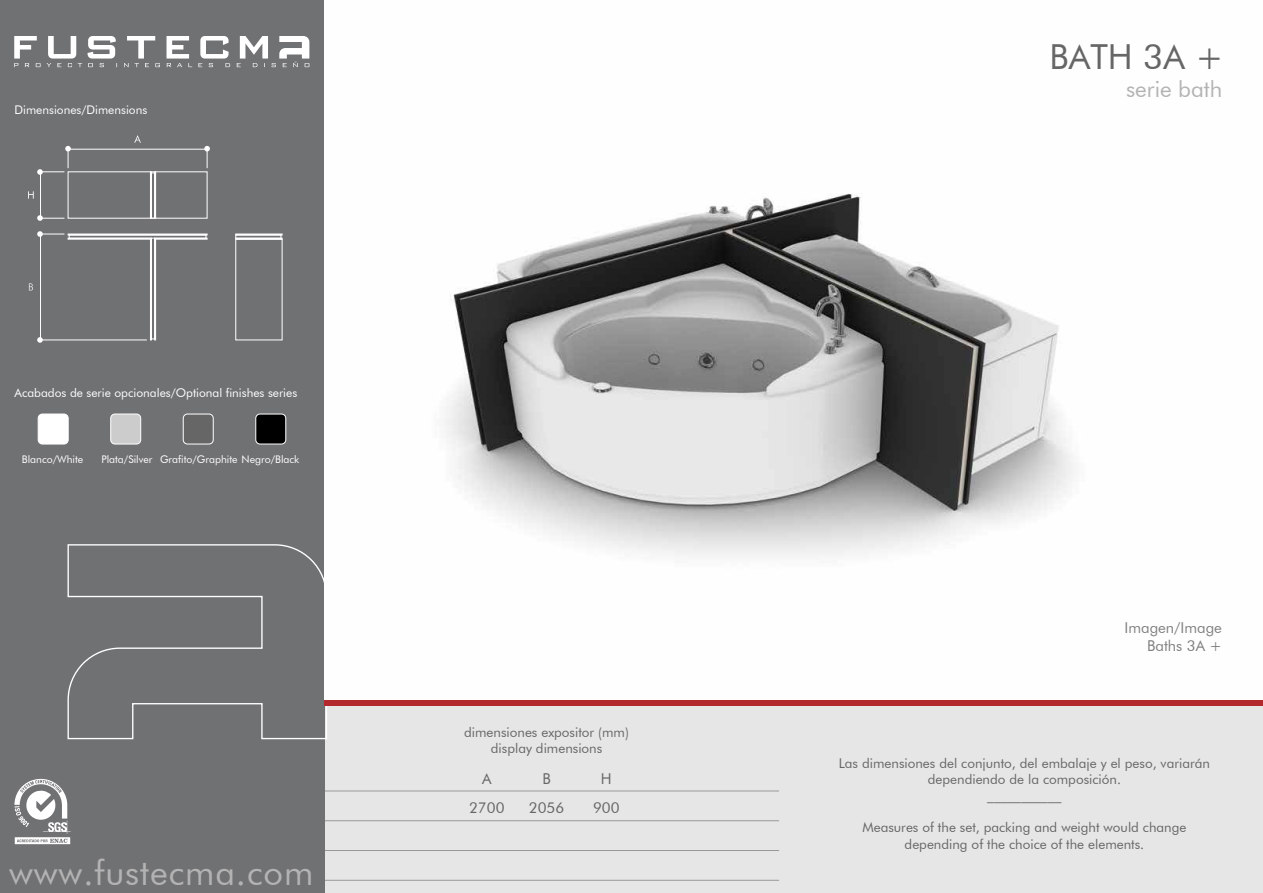
<style>
.page{position:relative;width:1263px;height:893px;background:#fff}
.page>*{position:absolute;margin:0;border:0;box-sizing:border-box;transform-origin:0 0}
.t1{font:34.5px "Futura BT";letter-spacing:.025em;color:#b3b3b3}
.t2{font:34.5px "Futura BT";color:#666}
.t3{font:22.5px "Futura BT";color:#b3b3b3}
.t4{font:15px/18px "Futura BT";color:#808080;text-align:right}
.t5{font:15px/28.5px "Futura BT";color:#666;text-align:center}
.t6{font:13.5px/16.2px "Futura BT";color:#666;text-align:center}
.t7{font:12px "Futura BT";color:#fff}
.t8{font:10.5px "Futura BT";color:#fff}
</style>
<div class="page">
<div style="left:325px;top:701px;width:938px;height:192px;background:#e6e6e6"></div>
<hr style="left:325px;top:791px;width:454px;height:1px;background:#999">
<hr style="left:325px;top:820px;width:454px;height:1px;background:#999">
<hr style="left:325px;top:850px;width:454px;height:1px;background:#999">
<hr style="left:325px;top:880px;width:454px;height:1px;background:#999">
<div style="left:0;top:0;width:325px;height:893px;background:#707173"></div>
<div style="left:38px;top:414px;width:30px;height:30px;background:#fff;border-radius:4px"></div>
<div style="left:38px;top:414px;width:31px;height:30px;border:1px solid #fff;border-radius:4px"></div>
<div style="left:111px;top:414px;width:30px;height:30px;background:#ccc;border-radius:4px"></div>
<div style="left:110px;top:414px;width:31px;height:30px;border:1px solid #fff;border-radius:4px"></div>
<div style="left:183px;top:414px;width:30px;height:30px;background:#666;border-radius:4px"></div>
<div style="left:183px;top:414px;width:31px;height:30px;border:1px solid #fff;border-radius:4px"></div>
<div style="left:256px;top:414px;width:30px;height:30px;background:#000;border-radius:4px"></div>
<div style="left:255px;top:414px;width:31px;height:30px;border:1px solid #fff;border-radius:4px"></div>
<svg style="left:134px;top:135px;width:7px;height:8px"></svg>
<svg style="left:28px;top:191px;width:6px;height:8px"></svg>
<img style="left:444px;top:194px;width:630px;height:362px">
<svg style="left:67px;top:543px;width:260px;height:197px"></svg>
<svg style="left:14px;top:778px;width:57px;height:66px"></svg>
<svg style="left:14px;top:36px;width:295px;height:31px"></svg>
<div style="left:325px;top:700px;width:938px;height:6px;background:#b3282d"></div>
<div style="left:151px;top:173px;width:4px;height:45px;border:1px solid #fff"></div>
<div style="left:150px;top:172px;width:1px;height:46px;border:1px solid #fff"></div>
<div style="left:155px;top:172px;width:1px;height:46px;border:1px solid #fff"></div>
<div style="left:236px;top:235px;width:45px;height:3px;border:1px solid #fff"></div>
<div style="left:236px;top:234px;width:46px;height:1px;border:1px solid #fff"></div>
<div style="left:236px;top:238px;width:46px;height:1px;border:1px solid #fff"></div>
<svg style="left:204px;top:146px;width:6px;height:22px"></svg>
<hr style="left:68px;top:149px;width:139px;height:1px;background:#fff">
<svg style="left:37px;top:146px;width:34px;height:29px"></svg>
<svg style="left:37px;top:215px;width:27px;height:6px"></svg>
<hr style="left:40px;top:172px;width:1px;height:46px;background:#fff">
<svg style="left:29px;top:231px;width:178px;height:112px"></svg>
<hr style="left:40px;top:340px;width:106px;height:1px;background:#fff">
<hr style="left:40px;top:234px;width:1px;height:106px;background:#fff">
<p class="t7" style="left:15px;top:103px;width:134px">Dimensiones/Dimensions</p>
<p class="t7" style="left:15px;top:385px;width:284px">Acabados de serie opcionales/Optional finishes series</p>
<p class="t8" style="left:22px;top:453px;width:63px">Blanco/White</p>
<p class="t8" style="left:101px;top:453px;width:200px">Plata/Silver Grafito/Graphite Negro/Black</p>
<h1 class="t1" style="left:9px;top:852px;width:306px">www.fustecma.com</h1>
<p class="t6" style="left:464px;top:724px;width:166px">dimensiones expositor (mm) display dimensions</p>
<p class="t5" style="left:529px;top:764px;width:37px">B<br>2056</p>
<p class="t5" style="left:469px;top:764px;width:37px">A<br>2700</p>
<p class="t5" style="left:593px;top:764px;width:28px">H<br>900</p>
<h1 class="t2" style="left:1049px;top:36px;width:176px">BATH 3A +</h1>
<h2 class="t3" style="left:1126px;top:76px;width:98px">serie bath</h2>
<p class="t4" style="left:1124px;top:618px;width:99px">Imagen/Image<br>Baths 3A +</p>
<p class="t6" style="left:839px;top:755px;width:373px">Las dimensiones del conjunto, del embalaje y el peso, variarán dependiendo de la composición.<br>___________</p>
<p class="t6" style="left:862px;top:819px;width:325px">Measures of the set, packing and weight would change depending of the choice of the elements.</p>
</div>
